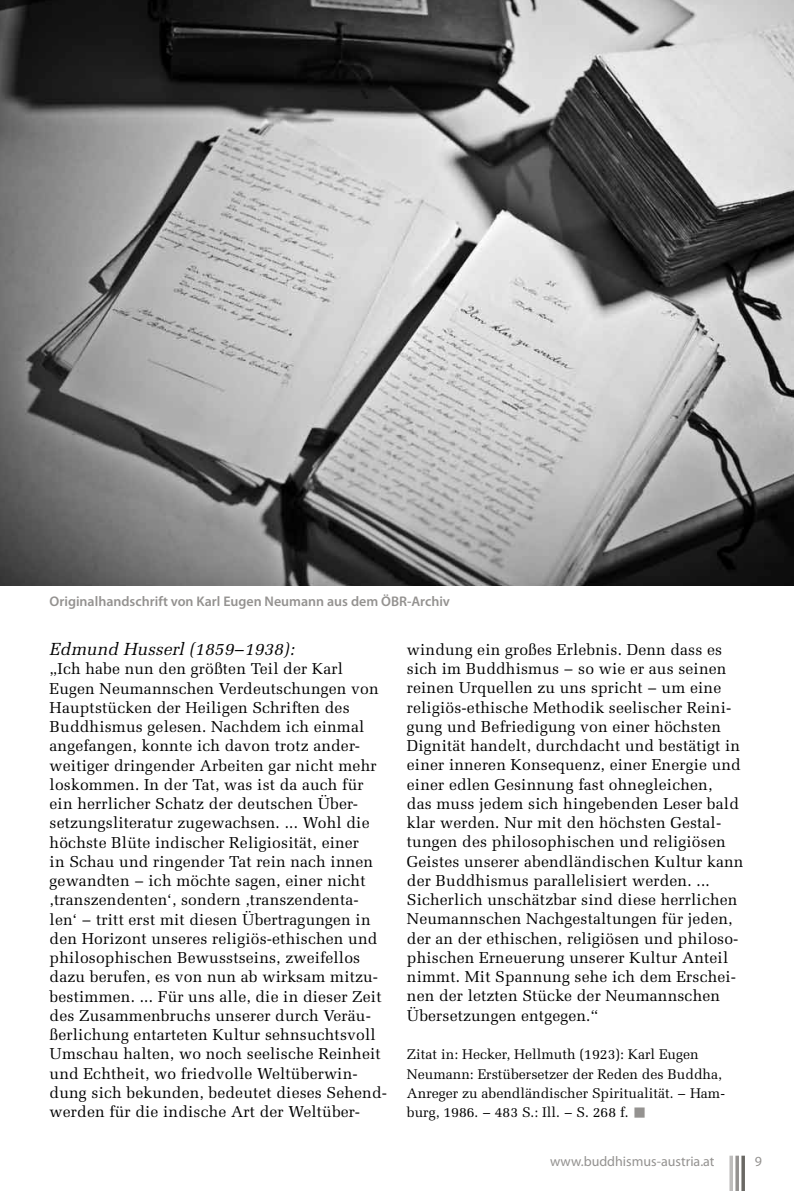
<style>
.page{position:relative;width:794px;height:1191px;background:#fff}
.page>*{position:absolute;margin:0;border:0;box-sizing:border-box;transform-origin:0 0}
.t1{font:italic 17.5px "Melior LT Std";color:#000}
.t2{font:15.75px/19.2px "Melior LT Std";letter-spacing:.01em;color:#000}
.t3{font:14px/19.2px "Melior LT Std";color:#000}
.t4{font:600 14px "Myriad Pro";color:#949290}
.t5{font:14px "Myriad Pro";color:#949290}
.s1{color:#949290}
</style>
<div class="page">
<svg style="left:729px;top:1155px;width:4px;height:36px"></svg>
<svg style="left:735px;top:1155px;width:4px;height:36px"></svg>
<svg style="left:741px;top:1155px;width:4px;height:36px"></svg>
<img style="left:0;top:0;width:794px;height:585px">
<p class="t4" style="left:50px;top:592px;width:402px">Originalhandschrift von Karl Eugen Neumann aus dem ÖBR-Archiv</p>
<p class="t1" style="left:50px;top:639px;width:246px">Edmund Husserl (1859−1938):</p>
<p class="t2" style="left:50px;top:659px;width:339px">„Ich habe nun den größten Teil der Karl Eugen Neumannschen Verdeutschungen von Hauptstücken der Heiligen Schriften des Buddhismus gelesen. Nachdem ich einmal angefangen, konnte ich davon trotz ander&shy;weitiger dringender Arbeiten gar nicht mehr loskommen. In der Tat, was ist da auch für ein herrlicher Schatz der deutschen Über&shy;setzungsliteratur zugewachsen. ... Wohl die höchste Blüte indischer Religiosität, einer<br>in Schau und ringender Tat rein nach innen gewandten − ich möchte sagen, einer nicht ,transzendenten‘, sondern ,transzendenta&shy;len‘ − tritt erst mit diesen Übertragungen in den Horizont unseres religiös-ethischen und philosophischen Bewusstseins, zweifellos dazu berufen, es von nun ab wirksam mitzu&shy;bestimmen. ... Für uns alle, die in dieser Zeit des Zusammenbruchs unserer durch Veräu&shy;ßerlichung entarteten Kultur sehnsuchtsvoll Umschau halten, wo noch seelische Reinheit und Echtheit, wo friedvolle Weltüberwin&shy;dung sich bekunden, bedeutet dieses Sehend&shy;werden für die indische Art der Weltüber-</p>
<p class="t2" style="left:407px;top:640px;width:338px">windung ein großes Erlebnis. Denn dass es sich im Buddhismus − so wie er aus seinen reinen Urquellen zu uns spricht − um eine religiös-ethische Methodik seelischer Reini&shy;gung und Befriedigung von einer höchsten Dignität handelt, durchdacht und bestätigt in einer inneren Konsequenz, einer Energie und einer edlen Gesinnung fast ohnegleichen,<br>das muss jedem sich hingebenden Leser bald klar werden. Nur mit den höchsten Gestal&shy;tungen des philosophischen und religiösen Geistes unserer abendländischen Kultur kann der Buddhismus parallelisiert werden. ...<br>Sicherlich unschätzbar sind diese herrlichen Neumannschen Nachgestaltungen für jeden, der an der ethischen, religiösen und philoso&shy;phischen Erneuerung unserer Kultur Anteil nimmt. Mit Spannung sehe ich dem Erschei&shy;nen der letzten Stücke der Neumannschen Übersetzungen entgegen.“</p>
<p class="t3" style="left:407px;top:1045px;width:320px">Zitat in: Hecker, Hellmuth (1923): Karl Eugen Neumann: Erstübersetzer der Reden des Buddha, Anreger zu abendländischer Spiritualität. − Ham&shy;burg, 1986. − 483 S.: Ill. − S. 268 f. <span class="s1">■</span></p>
<p class="t5" style="left:550px;top:1152px;width:166px">www.buddhismus-austria.at</p>
<p class="t5" style="left:755px;top:1152px;width:9px">9</p>
</div>
